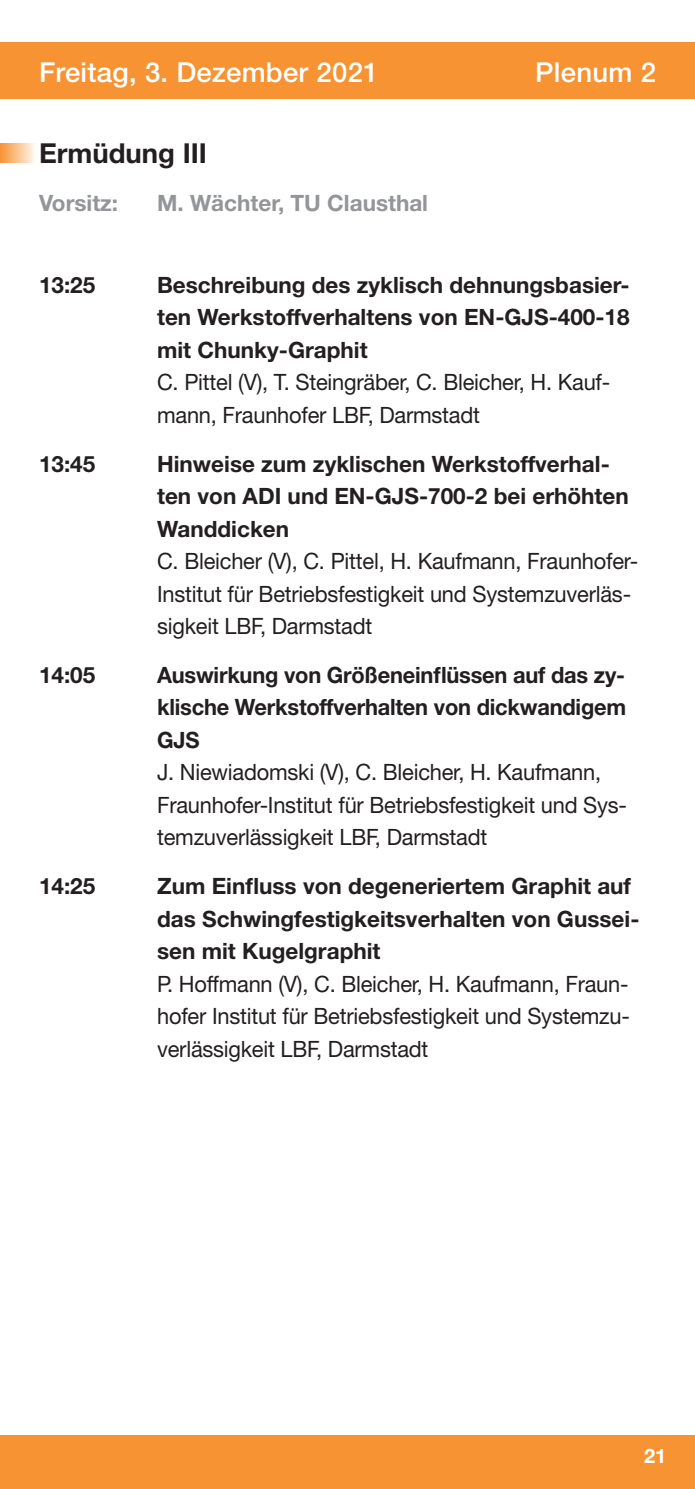
<style>
.page{position:relative;width:695px;height:1489px;background:#fff}
.page>*{position:absolute;margin:0;border:0;box-sizing:border-box;transform-origin:0 0}
.t1{font:500 27.5px "Helvetica Neue";letter-spacing:.01em;color:#fff}
.t2{font:700 27.5px "Helvetica Neue";color:#231f20}
.t3{font:22.5px/32.5px "Helvetica Neue";letter-spacing:-.01em;color:#231f20}
.t4{font:700 22.5px/32.5px "Helvetica Neue";color:#231f20;text-align:justify}
.t5{font:700 22.5px "Helvetica Neue";color:#939598}
.t6{font:700 20px "Helvetica Neue";color:#fff}
</style>
<div class="page">
<div style="left:0;top:1434px;width:694px;height:54px;background:#f79332"></div>
<div style="left:0;top:43px;width:694px;height:56px;background:#f79332"></div>
<div style="left:0;top:143px;width:36px;height:19px;background:linear-gradient(to right,#f89231,#fff7ee)"></div>
<p class="t1" style="left:39px;top:55px;width:341px">Freitag, 3. Dezember 2021</p>
<p class="t2" style="left:39px;top:136px;width:169px">Ermüdung III</p>
<p class="t5" style="left:39px;top:189px;width:81px">Vorsitz:</p>
<p class="t5" style="left:157px;top:189px;width:272px">M. Wächter, TU Clausthal</p>
<p class="t1" style="left:535px;top:55px;width:122px">Plenum 2</p>
<p class="t4" style="left:39px;top:268px;width:58px">13:25</p>
<p class="t4" style="left:157px;top:268px;width:474px">Beschreibung des zyklisch dehnungsbasier&shy;ten Werkstoffverhaltens von EN-GJS-400-18 mit Chunky-Graphit</p>
<p class="t3" style="left:157px;top:365px;width:454px">C. Pittel (V), T. Steingräber, C. Bleicher, H. Kauf&shy;mann, Fraunhofer LBF, Darmstadt</p>
<p class="t4" style="left:39px;top:446px;width:58px">13:45</p>
<p class="t4" style="left:157px;top:446px;width:473px;text-align:left">Hinweise zum zyklischen Werkstoffverhal&shy;ten von ADI und EN-GJS-700-2 bei erhöhten<br>Wanddicken</p>
<p class="t3" style="left:157px;top:544px;width:482px">C. Bleicher (V), C. Pittel, H. Kaufmann, Fraunhofer-<br>Institut für Betriebsfestigkeit und Systemzuverläs&shy;sigkeit LBF, Darmstadt</p>
<p class="t4" style="left:39px;top:658px;width:58px">14:05</p>
<p class="t4" style="left:157px;top:658px;width:470px">Auswirkung von Größeneinflüssen auf das zy&shy;klische Werkstoffverhalten von dickwandigem GJS</p>
<p class="t3" style="left:157px;top:755px;width:471px">J. Niewiadomski (V), C. Bleicher, H. Kaufmann,<br>Fraunhofer-Institut für Betriebsfestigkeit und Sys&shy;temzuverlässigkeit LBF, Darmstadt</p>
<p class="t4" style="left:39px;top:869px;width:58px">14:25</p>
<p class="t4" style="left:157px;top:869px;width:484px;text-align:left">Zum Einfluss von degeneriertem Graphit auf das Schwingfestigkeitsverhalten von Gussei&shy;sen mit Kugelgraphit</p>
<p class="t3" style="left:157px;top:967px;width:474px;text-align:justify">P. Hoffmann (V), C. Bleicher, H. Kaufmann, Fraun&shy;hofer Institut für Betriebsfestigkeit und Systemzu&shy;verlässigkeit LBF, Darmstadt</p>
<p class="t6" style="left:644px;top:1443px;width:24px">21</p>
</div>
